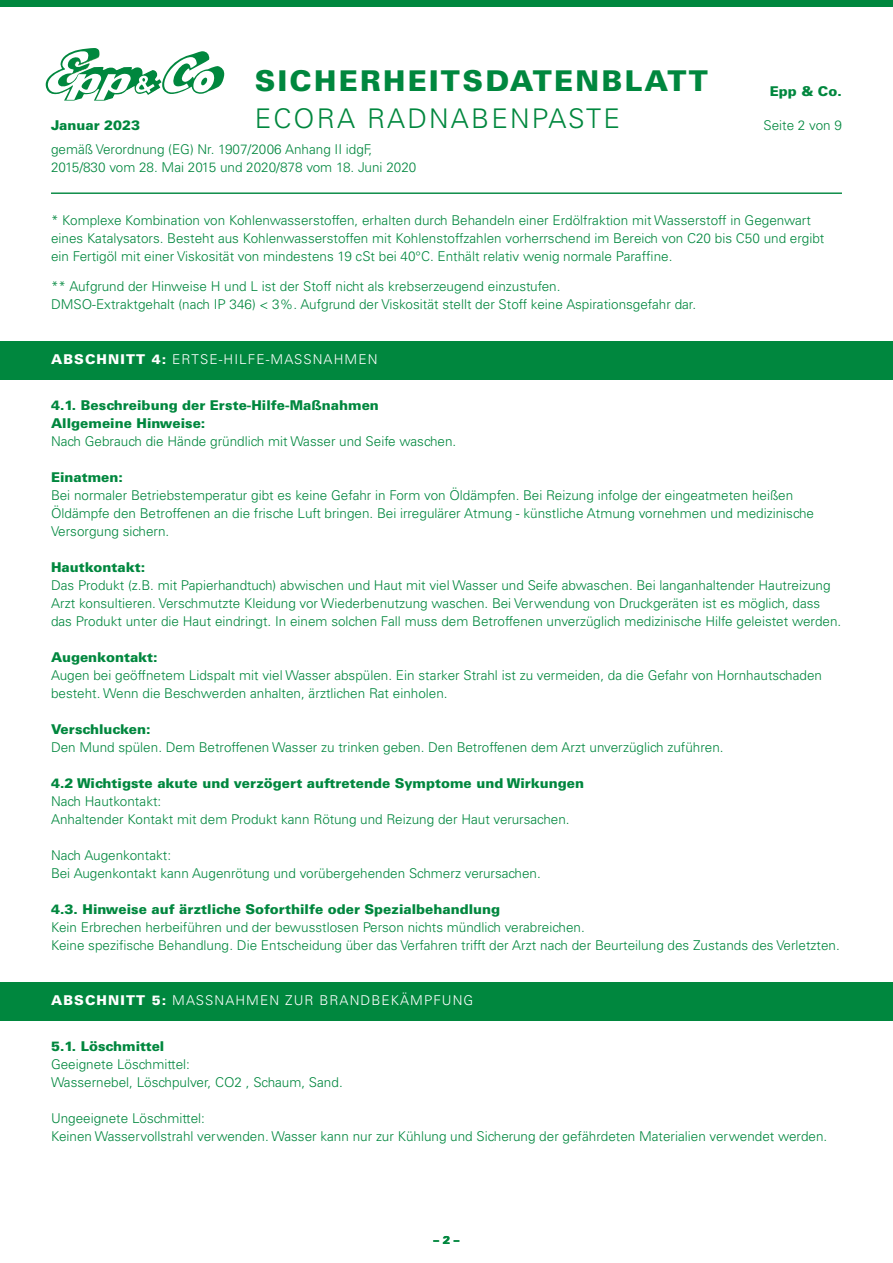
<style>
.page{position:relative;width:893px;height:1263px;background:#fff}
.page>*{position:absolute;margin:0;border:0;box-sizing:border-box;transform-origin:0 0}
.t1{font:900 28.65px "Univers LT";letter-spacing:.08em;color:#00873e}
.t2{font:300 27.15px "Univers LT";letter-spacing:.08em;color:#00873e}
.t3{font:300 13.5px/18px "Univers LT";color:#00873e}
.t4{font:900 13.5px/18px "Univers LT";color:#00873e}
.t5{font:300 13.5px "Univers LT";letter-spacing:.08em;color:#fff}
.t6{font:900 11.25px "Univers LT";color:#00873e}
.s1{font-weight:900}
</style>
<div class="page">
<img style="left:46px;top:48px;width:60px;height:53px">
<svg style="left:47px;top:50px;width:177px;height:50px"></svg>
<div style="left:0;top:0;width:893px;height:7px;background:#00873e"></div>
<hr style="left:51px;top:193px;width:791px;height:1px;background:#00873e">
<div style="left:0;top:341px;width:893px;height:38px;background:#00873e"></div>
<div style="left:0;top:982px;width:893px;height:38px;background:#00873e"></div>
<h1 class="t1" style="left:255px;top:63px;width:455px">SICHERHEITSDATENBLATT</h1>
<p class="t4" style="left:770px;top:82px;width:74px">Epp &amp; Co.</p>
<h2 class="t2" style="left:255px;top:102px;width:367px">ECORA RADNABENPASTE</h2>
<p class="t4" style="left:51px;top:116px;width:91px">Januar 2023</p>
<p class="t3" style="left:763px;top:116px;width:80px">Seite 2 von 9</p>
<p class="t3" style="left:51px;top:140px;width:367px">gemäß Verordnung (EG) Nr. 1907/2006 Anhang II idgF,<br>2015/830 vom 28. Mai 2015 und 2020/878 vom 18. Juni 2020</p>
<p class="t3" style="left:51px;top:212px;width:775px">* Komplexe Kombination von Kohlenwasserstoffen, erhalten durch Behandeln einer Erdölfraktion mit Wasserstoff in Gegenwart eines Katalysators. Besteht aus Kohlenwasserstoffen mit Kohlenstoffzahlen vorherrschend im Bereich von C20 bis C50 und ergibt ein Fertigöl mit einer Viskosität von mindestens 19 cSt bei 40°C. Enthält relativ wenig normale Paraffine.</p>
<p class="t3" style="left:51px;top:278px;width:647px">** Aufgrund der Hinweise H und L ist der Stoff nicht als krebserzeugend einzustufen.<br>DMSO-Extraktgehalt (nach IP 346) &lt; 3%. Aufgrund der Viskosität stellt der Stoff keine Aspirationsgefahr dar.</p>
<p class="t5" style="left:51px;top:351px;width:328px"><span class="s1">ABSCHNITT 4:</span> ERTSE-HILFE-MASSNAHMEN</p>
<p class="t4" style="left:51px;top:396px;width:329px">4.1. Beschreibung der Erste-Hilfe-Maßnahmen<br>Allgemeine Hinweise:</p>
<p class="t3" style="left:51px;top:432px;width:407px">Nach Gebrauch die Hände gründlich mit Wasser und Seife waschen.</p>
<p class="t4" style="left:51px;top:468px;width:73px">Einatmen:</p>
<p class="t3" style="left:51px;top:486px;width:765px">Bei normaler Betriebstemperatur gibt es keine Gefahr in Form von Öldämpfen. Bei Reizung infolge der eingeatmeten heißen<br>Öldämpfe den Betroffenen an die frische Luft bringen. Bei irregulärer Atmung - künstliche Atmung vornehmen und medizinische<br>Versorgung sichern.</p>
<p class="t4" style="left:51px;top:558px;width:96px">Hautkontakt:</p>
<p class="t3" style="left:51px;top:576px;width:792px">Das Produkt (z.B. mit Papierhandtuch) abwischen und Haut mit viel Wasser und Seife abwaschen. Bei langanhaltender Hautreizung<br>Arzt konsultieren. Verschmutzte Kleidung vor Wiederbenutzung waschen. Bei Verwendung von Druckgeräten ist es möglich, dass das Produkt unter die Haut eindringt. In einem solchen Fall muss dem Betroffenen unverzüglich medizinische Hilfe geleistet werden.</p>
<p class="t4" style="left:51px;top:648px;width:108px">Augenkontakt:</p>
<p class="t3" style="left:51px;top:666px;width:772px">Augen bei geöffnetem Lidspalt mit viel Wasser abspülen. Ein starker Strahl ist zu vermeiden, da die Gefahr von Hornhautschaden besteht. Wenn die Beschwerden anhalten, ärztlichen Rat einholen.</p>
<p class="t4" style="left:51px;top:720px;width:101px">Verschlucken:</p>
<p class="t3" style="left:51px;top:738px;width:674px">Den Mund spülen. Dem Betroffenen Wasser zu trinken geben. Den Betroffenen dem Arzt unverzüglich zuführen.</p>
<p class="t4" style="left:51px;top:774px;width:535px">4.2 Wichtigste akute und verzögert auftretende Symptome und Wirkungen</p>
<p class="t3" style="left:51px;top:792px;width:520px">Nach Hautkontakt:<br>Anhaltender Kontakt mit dem Produkt kann Rötung und Reizung der Haut verursachen.</p>
<p class="t3" style="left:51px;top:846px;width:491px">Nach Augenkontakt:<br>Bei Augenkontakt kann Augenrötung und vorübergehenden Schmerz verursachen.</p>
<p class="t4" style="left:51px;top:900px;width:451px">4.3. Hinweise auf ärztliche Soforthilfe oder Spezialbehandlung</p>
<p class="t3" style="left:51px;top:918px;width:790px">Kein Erbrechen herbeiführen und der bewusstlosen Person nichts mündlich verabreichen.<br>Keine spezifische Behandlung. Die Entscheidung über das Verfahren trifft der Arzt nach der Beurteilung des Zustands des Verletzten.</p>
<p class="t5" style="left:51px;top:992px;width:424px"><span class="s1">ABSCHNITT 5:</span> MASSNAHMEN ZUR BRANDBEKÄMPFUNG</p>
<p class="t4" style="left:51px;top:1037px;width:115px">5.1. Löschmittel</p>
<p class="t3" style="left:51px;top:1055px;width:293px">Geeignete Löschmittel:<br>Wassernebel, Löschpulver, CO2 , Schaum, Sand.</p>
<p class="t3" style="left:51px;top:1109px;width:778px">Ungeeignete Löschmittel:<br>Keinen Wasservollstrahl verwenden. Wasser kann nur zur Kühlung und Sicherung der gefährdeten Materialien verwendet werden.</p>
<p class="t6" style="left:433px;top:1233px;width:28px">– 2 –</p>
</div>
